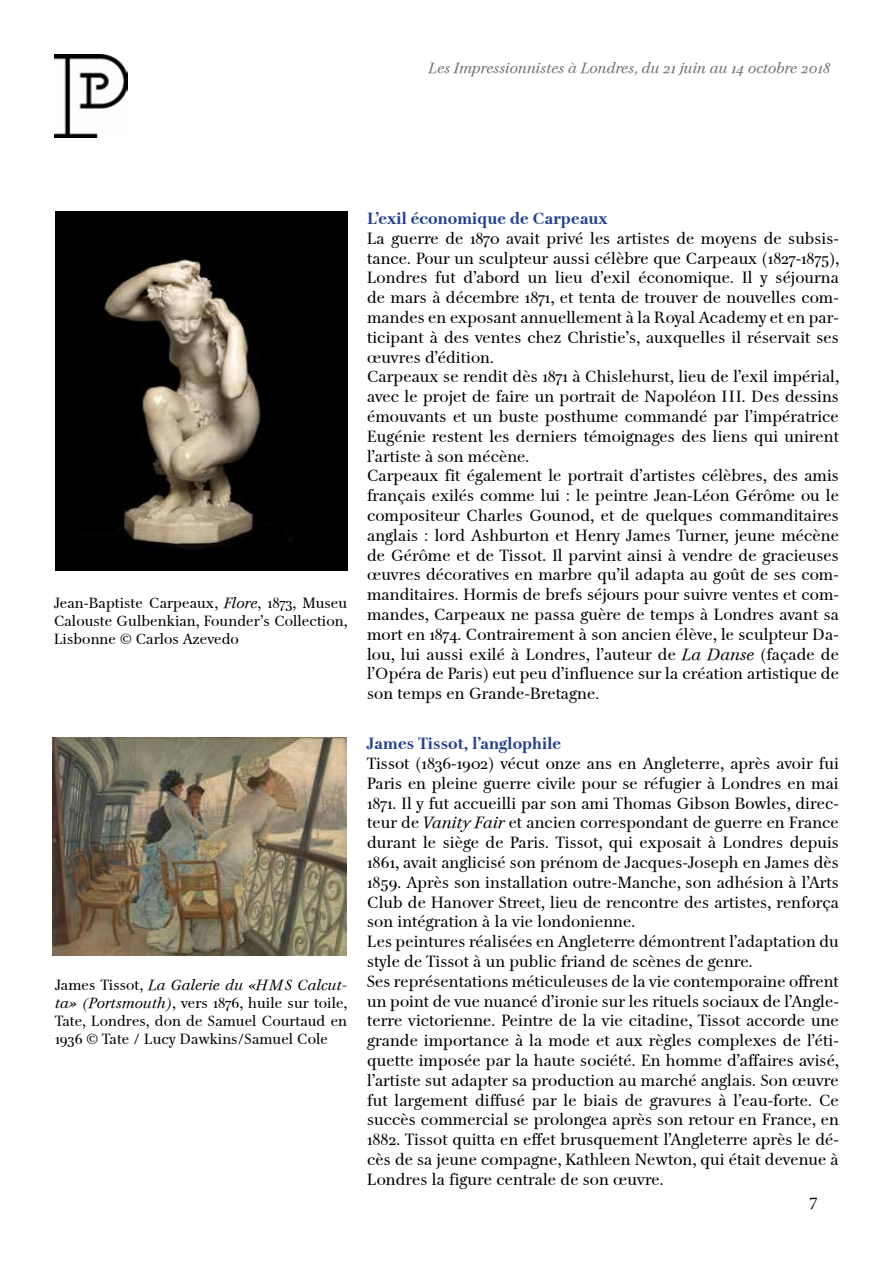
<style>
.page{position:relative;width:893px;height:1263px;background:#fff}
.page>*{position:absolute;margin:0;border:0;box-sizing:border-box;transform-origin:0 0}
.t1{font:18px "Minion Pro";color:#000}
.t2{font:16.5px/19.8px "Petit Palais Normal";color:#000}
.t3{font:700 16.5px "Petit Palais";color:#25408f}
.t4{font:15px/18px "Petit Palais Normal";color:#000;text-align:justify}
.t5{font:italic 15px "Petit Palais";color:#6d6e71}
.t6{font:italic 15px "Petit Palais";color:#000}
.s1{font-family:"Petit Palais";font-style:italic}
.s2{font-family:"Petit Palais Normal";font-style:normal}
</style>
<div class="page">
<img style="left:54px;top:54px;width:74px;height:84px">
<img style="left:55px;top:212px;width:292px;height:359px">
<img style="left:53px;top:737px;width:293px;height:218px">
<p class="t5" style="left:429px;top:60px;width:403px">Les Impressionnistes à Londres, du 21 juin au 14 octobre 2018</p>
<p class="t4" style="left:54px;top:594px;width:295px">Jean-Baptiste Carpeaux, <span class="s1">Flore</span>, 1873, Museu Calouste Gulbenkian, Founder’s Collection, Lisbonne © Carlos Azevedo</p>
<p class="t6" style="left:55px;top:976px;width:294px"><span class="s2">James Tissot,</span> La Galerie du «HMS Calcut-</p>
<p class="t4" style="left:55px;top:994px;width:294px"><span class="s1">ta» (Portsmouth)</span>, vers 1876, huile sur toile, Tate, Londres, don de Samuel Courtaud en 1936 © Tate / Lucy Dawkins/Samuel Cole</p>
<p class="t3" style="left:367px;top:208px;width:242px">L’exil économique de Carpeaux</p>
<p class="t2" style="left:367px;top:228px;width:473px">La guerre de 1870 avait privé les artistes de moyens de subsis&shy;tance. Pour un sculpteur aussi célèbre que Carpeaux (1827-1875), Londres fut d’abord un lieu d’exil économique. Il y séjourna de mars à décembre 1871, et tenta de trouver de nouvelles com&shy;mandes en exposant annuellement à la Royal Academy et en par&shy;ticipant à des ventes chez Christie’s, auxquelles il réservait ses œuvres d’édition.<br>Carpeaux se rendit dès 1871 à Chislehurst, lieu de l’exil impérial, avec le projet de faire un portrait de Napoléon III. Des dessins émouvants et un buste posthume commandé par l’impératrice Eugénie restent les derniers témoignages des liens qui unirent l’artiste à son mécène.<br>Carpeaux fit également le portrait d’artistes célèbres, des amis français exilés comme lui : le peintre Jean-Léon Gérôme ou le compositeur Charles Gounod, et de quelques commanditaires anglais : lord Ashburton et Henry James Turner, jeune mécène de Gérôme et de Tissot. Il parvint ainsi à vendre de gracieuses œuvres décoratives en marbre qu’il adapta au goût de ses com&shy;manditaires. Hormis de brefs séjours pour suivre ventes et com&shy;mandes, Carpeaux ne passa guère de temps à Londres avant sa mort en 1874. Contrairement à son ancien élève, le sculpteur Da&shy;lou, lui aussi exilé à Londres, l’auteur de <span class="s1">La Danse</span> (façade de l’Opéra de Paris) eut peu d’influence sur la création artistique de son temps en Grande-Bretagne.</p>
<p class="t3" style="left:367px;top:734px;width:196px">James Tissot, l’anglophile</p>
<p class="t2" style="left:367px;top:753px;width:473px">Tissot (1836-1902) vécut onze ans en Angleterre, après avoir fui Paris en pleine guerre civile pour se réfugier à Londres en mai 1871. Il y fut accueilli par son ami Thomas Gibson Bowles, direc&shy;teur de <span class="s1">Vanity Fair</span> et ancien correspondant de guerre en France durant le siège de Paris. Tissot, qui exposait à Londres depuis 1861, avait anglicisé son prénom de Jacques-Joseph en James dès 1859. Après son installation outre-Manche, son adhésion à l’Arts Club de Hanover Street, lieu de rencontre des artistes, renforça son intégration à la vie londonienne.<br>Les peintures réalisées en Angleterre démontrent l’adaptation du style de Tissot à un public friand de scènes de genre.<br>Ses représentations méticuleuses de la vie contemporaine offrent un point de vue nuancé d’ironie sur les rituels sociaux de l’Angle&shy;terre victorienne. Peintre de la vie citadine, Tissot accorde une grande importance à la mode et aux règles complexes de l’éti&shy;quette imposée par la haute société. En homme d’affaires avisé, l’artiste sut adapter sa production au marché anglais. Son œuvre fut largement diffusé par le biais de gravures à l’eau-forte. Ce succès commercial se prolongea après son retour en France, en 1882. Tissot quitta en effet brusquement l’Angleterre après le dé&shy;cès de sa jeune compagne, Kathleen Newton, qui était devenue à Londres la figure centrale de son œuvre.</p>
<p class="t1" style="left:809px;top:1191px;width:10px">7</p>
</div>
